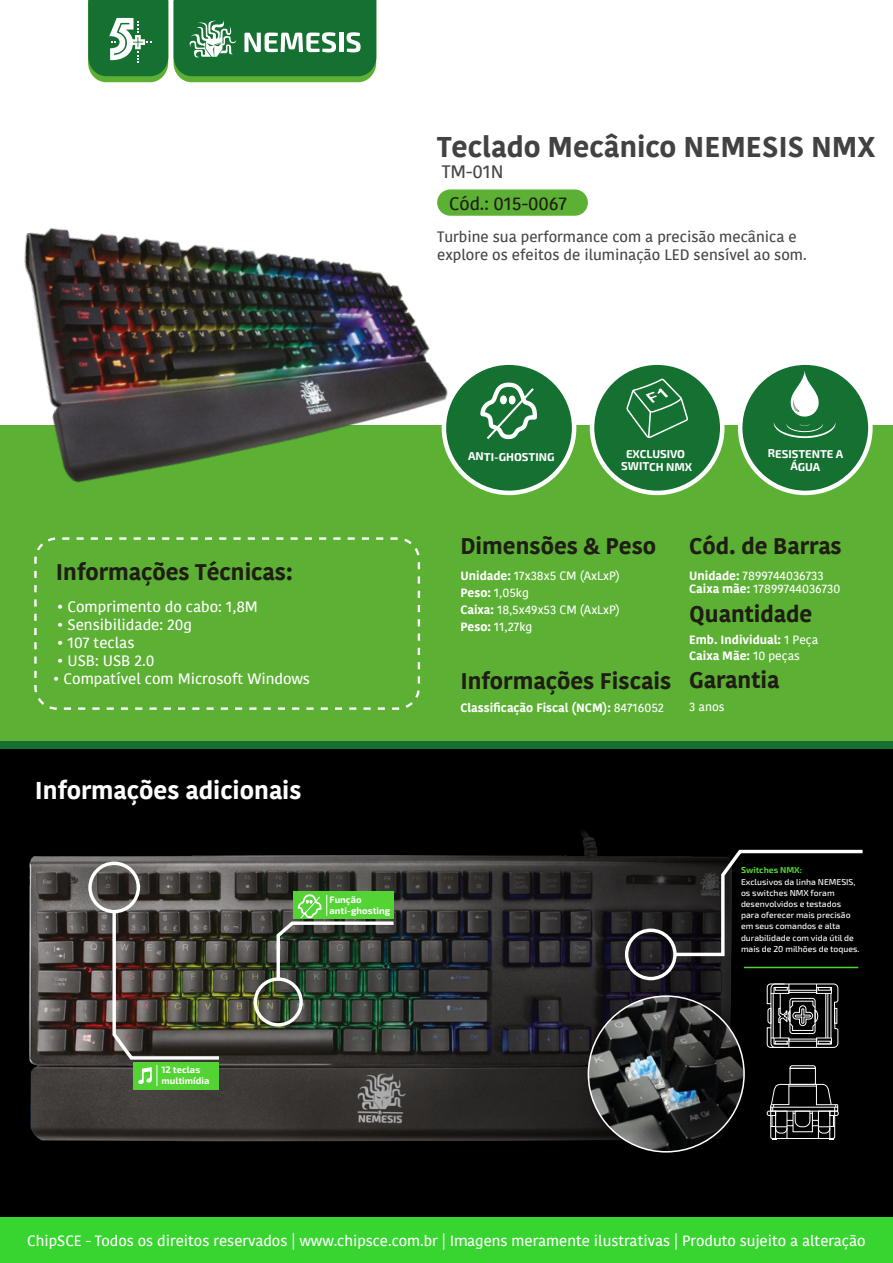
<style>
.page{position:relative;width:893px;height:1263px;background:#fff}
.page>*{position:absolute;margin:0;border:0;box-sizing:border-box;transform-origin:0 0}
.t1{font:700 28.5px "Kohinoor W00";color:#424242}
.t2{font:700 24.3px "Kohinoor W00";color:#fff}
.t3{font:700 22.5px "Kohinoor W00";color:#1f1d14}
.t4{font:600 18px "Kohinoor W00";color:#201d16}
.t5{font:600 18px "Kohinoor W00";color:#484747}
.t6{font:600 15px "Kohinoor W00";color:#fff}
.t7{font:600 15px/18px "Kohinoor W00";color:#484747}
.t8{font:600 14.85px "Kohinoor W00";color:#fff}
.t9{font:600 12px/12.9px "Kohinoor W00";color:#fff}
.t10{font:700 12px/15.8px "Kohinoor W00";color:#fff}
.t11{font:700 11.4px/12.9px "Exo 2";letter-spacing:-.005em;color:#fff;text-align:center}
.t12{font:700 9.45px/10.2px "Exo 2";color:#fff}
.t13{font:500 8.7px/11.2px "Exo 2";color:#fff}
.t14{font:700 8.7px "Exo 2";color:#54d335}
.s1{font-weight:700}
.s2{font-weight:600}
</style>
<div class="page">
<div style="left:0;top:549px;width:892px;height:675px;background:#000"></div>
<div style="left:0;top:660px;width:892px;height:89px;background:#157132"></div>
<div style="left:0;top:425px;width:893px;height:315px;background:#5cb033"></div>
<svg style="left:29px;top:831px;width:642px;height:311px;background:#383734"></svg>
<div style="left:0;top:1217px;width:893px;height:46px;background:#38d430"></div>
<div style="left:437px;top:189px;width:151px;height:27px;background:#5cb033;border-radius:13px"></div>
<div style="left:444px;top:363px;width:130px;height:130px;background:#157132;border-radius:50%"></div>
<div style="left:442px;top:360px;width:134px;height:135px;border:4px solid #fff;border-radius:50%"></div>
<div style="left:592px;top:363px;width:130px;height:130px;background:#157132;border-radius:50%"></div>
<div style="left:590px;top:360px;width:134px;height:135px;border:4px solid #fff;border-radius:50%"></div>
<div style="left:740px;top:363px;width:130px;height:130px;background:#157132;border-radius:50%"></div>
<div style="left:738px;top:360px;width:135px;height:135px;border:4px solid #fff;border-radius:50%"></div>
<svg style="left:626px;top:379px;width:62px;height:59px"></svg>
<svg style="left:88px;top:0;width:288px;height:82px;background:#3b894f"></svg>
<div style="left:34px;top:537px;width:386px;height:173px;border:2px dashed #fff;border-radius:21px"></div>
<img style="left:24px;top:228px;width:428px;height:255px">
<svg style="left:774px;top:371px;width:62px;height:67px"></svg>
<svg style="left:480px;top:382px;width:57px;height:58px"></svg>
<div style="left:254px;top:977px;width:49px;height:49px;border:3px solid #fff;border-radius:50%"></div>
<div style="left:293px;top:892px;width:101px;height:27px;background:#54d335"></div>
<svg style="left:275px;top:894px;width:122px;height:89px"></svg>
<div style="left:88px;top:861px;width:52px;height:52px;border:3px solid #fff;border-radius:50%"></div>
<div style="left:134px;top:1062px;width:85px;height:27px;background:#54d335"></div>
<img style="left:111px;top:908px;width:111px;height:178px">
<div style="left:625px;top:928px;width:52px;height:52px;border:3px solid #fff;border-radius:50%"></div>
<svg style="left:671px;top:849px;width:192px;height:107px"></svg>
<img style="left:462px;top:956px;width:397px;height:197px">
<img style="left:588px;top:996px;width:156px;height:156px;border-radius:78px">
<img style="left:864px;top:395px;width:29px;height:526px">
<h1 class="t1" style="left:437px;top:128px;width:440px">Teclado Mecânico NEMESIS NMX</h1>
<h3 class="t5" style="left:442px;top:161px;width:63px">TM-01N</h3>
<h3 class="t4" style="left:449px;top:192px;width:119px">Cód.: 015-0067</h3>
<h3 class="t7" style="left:437px;top:228px;width:371px">Turbine sua performance com a precisão mecânica e explore os efeitos de iluminação LED sensível ao som.</h3>
<h3 class="t11" style="left:468px;top:450px;width:88px">ANTI-GHOSTING</h3>
<h3 class="t11" style="left:768px;top:447px;width:77px">RESISTENTE A<br>ÁGUA</h3>
<h3 class="t11" style="left:621px;top:447px;width:72px">EXCLUSIVO<br>SWITCH NMX</h3>
<h3 class="t3" style="left:56px;top:557px;width:238px">Informações Técnicas:</h3>
<h3 class="t6" style="left:57px;top:597px;width:203px">• Comprimento do cabo: 1,8M</h3>
<h3 class="t6" style="left:57px;top:615px;width:137px">• Sensibilidade: 20g</h3>
<h3 class="t6" style="left:57px;top:633px;width:79px">• 107 teclas</h3>
<h3 class="t6" style="left:57px;top:651px;width:99px">• USB: USB 2.0</h3>
<h3 class="t6" style="left:53px;top:669px;width:259px">• Compatível com Microsoft Windows</h3>
<h2 class="t2" style="left:35px;top:775px;width:268px">Informações adicionais</h2>
<p class="t12" style="left:330px;top:895px;width:62px">Função anti-ghosting</p>
<p class="t12" style="left:162px;top:1065px;width:49px">12 teclas multimídia</p>
<h3 class="t3" style="left:460px;top:532px;width:197px">Dimensões &amp; Peso</h3>
<h3 class="t9" style="left:460px;top:570px;width:161px"><span class="s1">Unidade:</span> 17x38x5 CM (AxLxP)</h3>
<h3 class="t9" style="left:460px;top:603px;width:161px"><span class="s1">Caixa:</span> 18,5x49x53 CM (AxLxP)</h3>
<h3 class="t9" style="left:460px;top:587px;width:70px"><span class="s1">Peso:</span> 1,05kg</h3>
<h3 class="t9" style="left:460px;top:620px;width:73px"><span class="s1">Peso:</span> 11,27kg</h3>
<h3 class="t3" style="left:460px;top:666px;width:212px">Informações Fiscais</h3>
<h3 class="t10" style="left:460px;top:700px;width:205px">Classificação Fiscal (NCM): <span class="s2">84716052</span></h3>
<h3 class="t3" style="left:689px;top:532px;width:154px">Cód. de Barras</h3>
<h3 class="t9" style="left:689px;top:570px;width:153px"><span class="s1">Unidade:</span> 7899744036733<br><span class="s1">Caixa mãe:</span> 17899744036730</h3>
<h3 class="t3" style="left:689px;top:599px;width:125px">Quantidade</h3>
<h3 class="t10" style="left:689px;top:632px;width:131px">Emb. Individual: <span class="s2">1 Peça<br></span>Caixa Mãe: <span class="s2">10 peças</span></h3>
<h3 class="t9" style="left:689px;top:701px;width:37px">3 anos</h3>
<h3 class="t3" style="left:689px;top:665px;width:92px">Garantia</h3>
<p class="t14" style="left:741px;top:865px;width:63px">Switches NMX:</p>
<p class="t13" style="left:741px;top:876px;width:120px">Exclusivos da linha NEMESIS, os switches NMX foram desenvolvidos e testados para oferecer mais precisão em seus comandos e alta durabilidade com vida útil de mais de 20 milhões de toques.</p>
<h3 class="t8" style="left:27px;top:1231px;width:840px">ChipSCE - Todos os direitos reservados | www.chipsce.com.br | Imagens meramente ilustrativas | Produto sujeito a alteração</h3>
</div>
